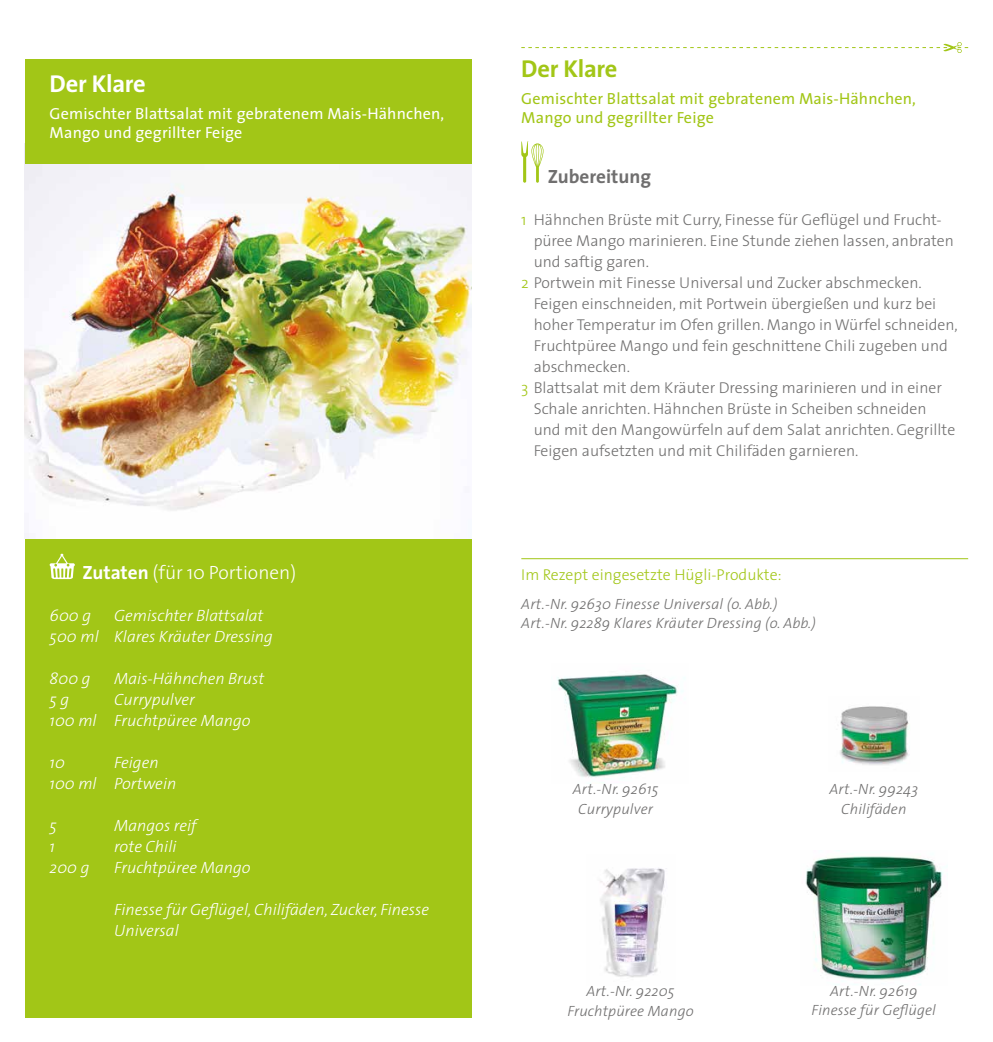
<style>
.page{position:relative;width:993px;height:1042px;background:#fff}
.page>*{position:absolute;margin:0;border:0;box-sizing:border-box;transform-origin:0 0}
.t1{font:700 24.5px "The Sans";letter-spacing:-.01em;color:#fff}
.t2{font:700 24.5px "The Sans";letter-spacing:-.01em;color:#a2c617}
.t3{font:300 19.25px "The Sans";color:#fff}
.t4{font:700 19.25px "The Sans";color:#706f6f}
.t5{font:italic 300 16.45px/21px "The Sans";color:#fff}
.t6{font:16.1px/19.2px "The Sans";letter-spacing:.01em;color:#fff}
.t7{font:16.1px/19.2px "The Sans";letter-spacing:.01em;color:#a2c617}
.t8{font:300 15.75px "The Sans";color:#706f6f}
.t9{font:300 15.75px "The Sans";color:#a2c617}
.t10{font:italic 300 14.88px/19.2px "The Sans";letter-spacing:.01em;color:#706f6f;text-align:center}
.s1{font-weight:700}
.s2{color:#a2c617}
</style>
<div class="page">
<svg style="left:521px;top:42px;width:446px;height:11px"></svg>
<img style="left:25px;top:164px;width:446px;height:375px">
<div style="left:25px;top:539px;width:446px;height:478px;background:#a2c617"></div>
<svg style="left:50px;top:554px;width:25px;height:25px"></svg>
<div style="left:25px;top:60px;width:446px;height:104px;background:#a2c617"></div>
<hr style="left:521px;top:558px;width:446px;height:1px;background:#a2c617">
<svg style="left:521px;top:141px;width:22px;height:42px"></svg>
<img style="left:805px;top:850px;width:138px;height:135px">
<img style="left:557px;top:674px;width:126px;height:104px">
<img style="left:840px;top:706px;width:70px;height:59px">
<img style="left:600px;top:868px;width:65px;height:110px">
<h1 class="t1" style="left:50px;top:63px;width:98px">Der Klare</h1>
<p class="t6" style="left:50px;top:103px;width:396px">Gemischter Blattsalat mit gebratenem Mais-Hähnchen,<br>Mango und gegrillter Feige</p>
<p class="t3" style="left:82px;top:557px;width:215px"><span class="s1">Zutaten</span> (für 10 Portionen)</p>
<p class="t5" style="left:50px;top:604px;width:43px">600 g</p>
<p class="t5" style="left:50px;top:604px;width:225px;text-indent:64px">Gemischter Blattsalat<br>500 ml Klares Kräuter Dressing</p>
<p class="t5" style="left:50px;top:667px;width:42px">800 g</p>
<p class="t5" style="left:114px;top:667px;width:152px">Mais-Hähnchen Brust</p>
<p class="t5" style="left:50px;top:688px;width:21px">5 g</p>
<p class="t5" style="left:50px;top:688px;width:202px;text-align:center">Currypulver<br>100 ml Fruchtpüree Mango</p>
<p class="t5" style="left:50px;top:751px;width:17px">10</p>
<p class="t5" style="left:50px;top:751px;width:128px;text-indent:64px">Feigen<br>100 ml Portwein</p>
<p class="t5" style="left:50px;top:814px;width:9px">5</p>
<p class="t5" style="left:114px;top:814px;width:84px">Mangos reif</p>
<p class="t5" style="left:50px;top:835px;width:7px">1</p>
<p class="t5" style="left:114px;top:835px;width:64px">rote Chili</p>
<p class="t5" style="left:50px;top:856px;width:41px">200 g</p>
<p class="t5" style="left:114px;top:856px;width:138px">Fruchtpüree Mango</p>
<p class="t5" style="left:114px;top:898px;width:316px">Finesse für Geflügel, Chilifäden, Zucker, Finesse<br>Universal</p>
<h1 class="t2" style="left:521px;top:48px;width:98px">Der Klare</h1>
<p class="t7" style="left:521px;top:88px;width:396px">Gemischter Blattsalat mit gebratenem Mais-Hähnchen,<br>Mango und gegrillter Feige</p>
<p class="t4" style="left:547px;top:160px;width:105px">Zubereitung</p>
<p class="t8" style="left:521px;top:206px;width:420px"><span class="s2">1</span> Hähnchen Brüste mit Curry, Finesse für Geflügel und Frucht-</p>
<p class="t8" style="left:533px;top:227px;width:421px">püree Mango marinieren. Eine Stunde ziehen lassen, anbraten</p>
<p class="t8" style="left:533px;top:248px;width:117px">und saftig garen.</p>
<p class="t8" style="left:521px;top:269px;width:402px"><span class="s2">2</span> Portwein mit Finesse Universal und Zucker abschmecken.</p>
<p class="t8" style="left:533px;top:290px;width:404px">Feigen einschneiden, mit Portwein übergießen und kurz bei</p>
<p class="t8" style="left:533px;top:311px;width:425px">hoher Temperatur im Ofen grillen. Mango in Würfel schneiden,</p>
<p class="t8" style="left:533px;top:332px;width:415px">Fruchtpüree Mango und fein geschnittene Chili zugeben und</p>
<p class="t8" style="left:533px;top:353px;width:98px">abschmecken.</p>
<p class="t8" style="left:521px;top:374px;width:422px"><span class="s2">3</span> Blattsalat mit dem Kräuter Dressing marinieren und in einer</p>
<p class="t8" style="left:533px;top:395px;width:394px">Schale anrichten. Hähnchen Brüste in Scheiben schneiden</p>
<p class="t8" style="left:533px;top:416px;width:423px">und mit den Mangowürfeln auf dem Salat anrichten. Gegrillte</p>
<p class="t8" style="left:533px;top:437px;width:326px">Feigen aufsetzten und mit Chilifäden garnieren.</p>
<p class="t9" style="left:521px;top:561px;width:262px">Im Rezept eingesetzte Hügli-Produkte:</p>
<p class="t10" style="left:521px;top:594px;width:296px;text-align:left">Art.-Nr. 92630 Finesse Universal (o. Abb.)<br>Art.-Nr. 92289 Klares Kräuter Dressing (o. Abb.)</p>
<p class="t10" style="left:572px;top:779px;width:87px">Art.-Nr. 92615<br>Currypulver</p>
<p class="t10" style="left:829px;top:779px;width:90px">Art.-Nr. 99243<br>Chilifäden</p>
<p class="t10" style="left:567px;top:981px;width:128px">Art.-Nr. 92205<br>Fruchtpüree Mango</p>
<p class="t10" style="left:811px;top:981px;width:126px">Art.-Nr. 92619<br>Finesse für Geflügel</p>
</div>
